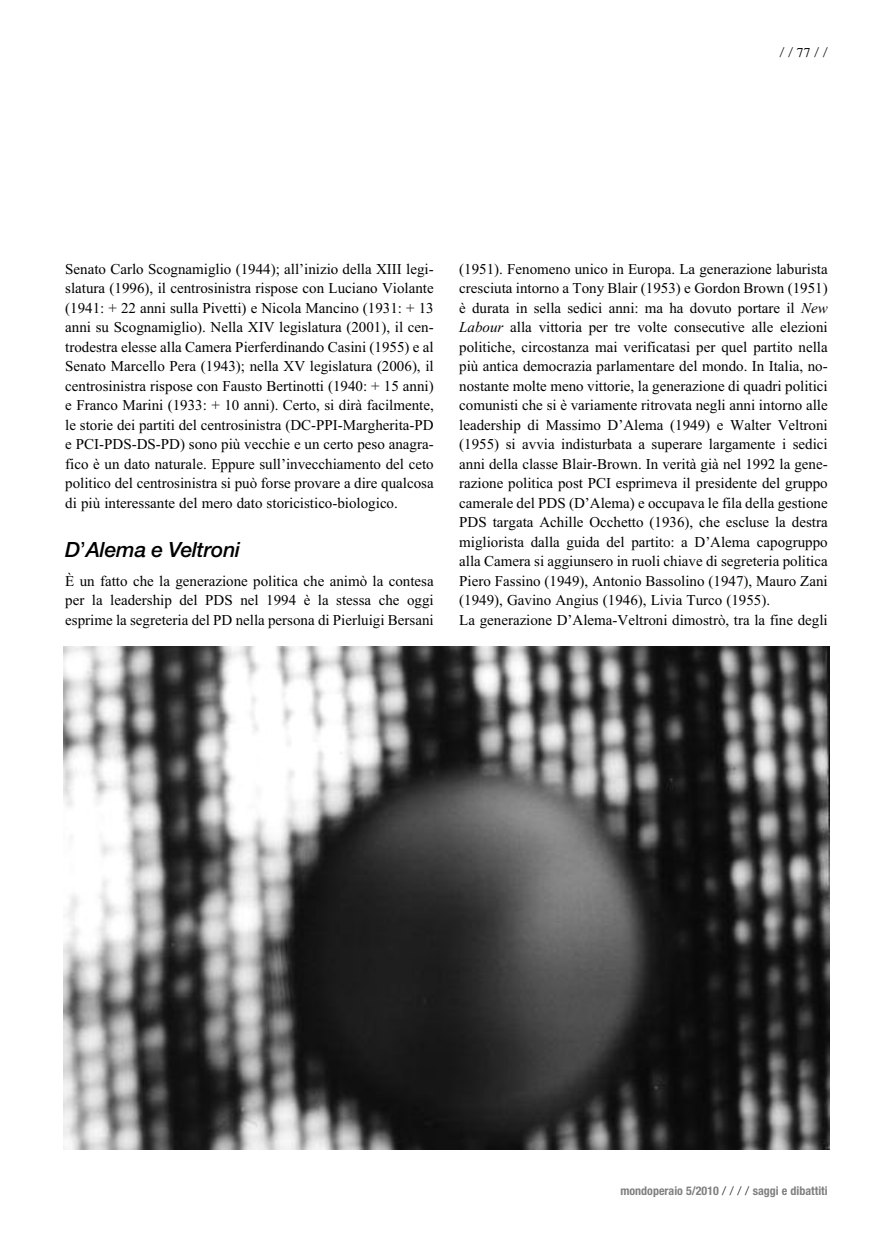
<style>
.page{position:relative;width:893px;height:1234px;background:#fff}
.page>*{position:absolute;margin:0;border:0;box-sizing:border-box;transform-origin:0 0}
.t1{font:21px "Helve Neu Med Ita";letter-spacing:-.01em;color:#000}
.t2{font:15px/19.5px "Times New Roman";color:#000;text-align:justify}
.t3{font:300 13.5px "Helvetica Neue";color:#000}
.t4{font:700 condensed 12px "Helvetica Neue";color:#808080}
.s1{font-family:"Times";font-weight:400}
.s2{font-family:"Helvetica Neue"}
.s3{font-style:italic}
.s4{font-weight:300;font-stretch:normal;color:#000}
</style>
<div class="page">
<img style="left:64px;top:646px;width:765px;height:502px">
<p class="t3" style="left:780px;top:44px;width:50px">//<span class="s1">77</span>//</p>
<p class="t2" style="left:65px;top:258px;width:370px">Senato Carlo Scognamiglio (1944); all’inizio della XIII legi&shy;slatura (1996), il centrosinistra rispose con Luciano Violante (1941: + 22 anni sulla Pivetti) e Nicola Mancino (1931: + 13 anni su Scognamiglio). Nella XIV legislatura (2001), il cen&shy;trodestra elesse alla Camera Pierferdinando Casini (1955) e al Senato Marcello Pera (1943); nella XV legislatura (2006), il centrosinistra rispose con Fausto Bertinotti (1940: + 15 anni) e Franco Marini (1933: + 10 anni). Certo, si dirà facilmente, le storie dei partiti del centrosinistra (DC-PPI-Margherita-PD e PCI-PDS-DS-PD) sono più vecchie e un certo peso anagra&shy;fico è un dato naturale. Eppure sull’invecchiamento del ceto politico del centrosinistra si può forse provare a dire qualcosa di più interessante del mero dato storicistico-biologico.</p>
<h1 class="t1" style="left:65px;top:537px;width:177px">D<span class="s2">’</span>Alema e Veltroni</h1>
<p class="t2" style="left:65px;top:570px;width:370px">È un fatto che la generazione politica che animò la contesa per la leadership del PDS nel 1994 è la stessa che oggi esprime la segreteria del PD nella persona di Pierluigi Bersani</p>
<p class="t2" style="left:459px;top:258px;width:370px;text-align:left">(1951). Fenomeno unico in Europa. La generazione laburista cresciuta intorno a Tony Blair (1953) e Gordon Brown (1951) è durata in sella sedici anni: ma ha dovuto portare il <span class="s3">New Labour</span> alla vittoria per tre volte consecutive alle elezioni politiche, circostanza mai verificatasi per quel partito nella più antica democrazia parlamentare del mondo. In Italia, no&shy;nostante molte meno vittorie, la generazione di quadri politici comunisti che si è variamente ritrovata negli anni intorno alle leadership di Massimo D’Alema (1949) e Walter Veltroni (1955) si avvia indisturbata a superare largamente i sedici anni della classe Blair-Brown. In verità già nel 1992 la gene&shy;razione politica post PCI esprimeva il presidente del gruppo camerale del PDS (D’Alema) e occupava le fila della gestione PDS targata Achille Occhetto (1936), che escluse la destra migliorista dalla guida del partito: a D’Alema capogruppo alla Camera si aggiunsero in ruoli chiave di segreteria politica Piero Fassino (1949), Antonio Bassolino (1947), Mauro Zani (1949), Gavino Angius (1946), Livia Turco (1955).<br>La generazione D’Alema-Veltroni dimostrò, tra la fine degli</p>
<p class="t4" style="left:620px;top:1182px;width:209px">mondoperaio 5/2010 <span class="s4">/ / / /</span> saggi e dibattiti</p>
</div>
